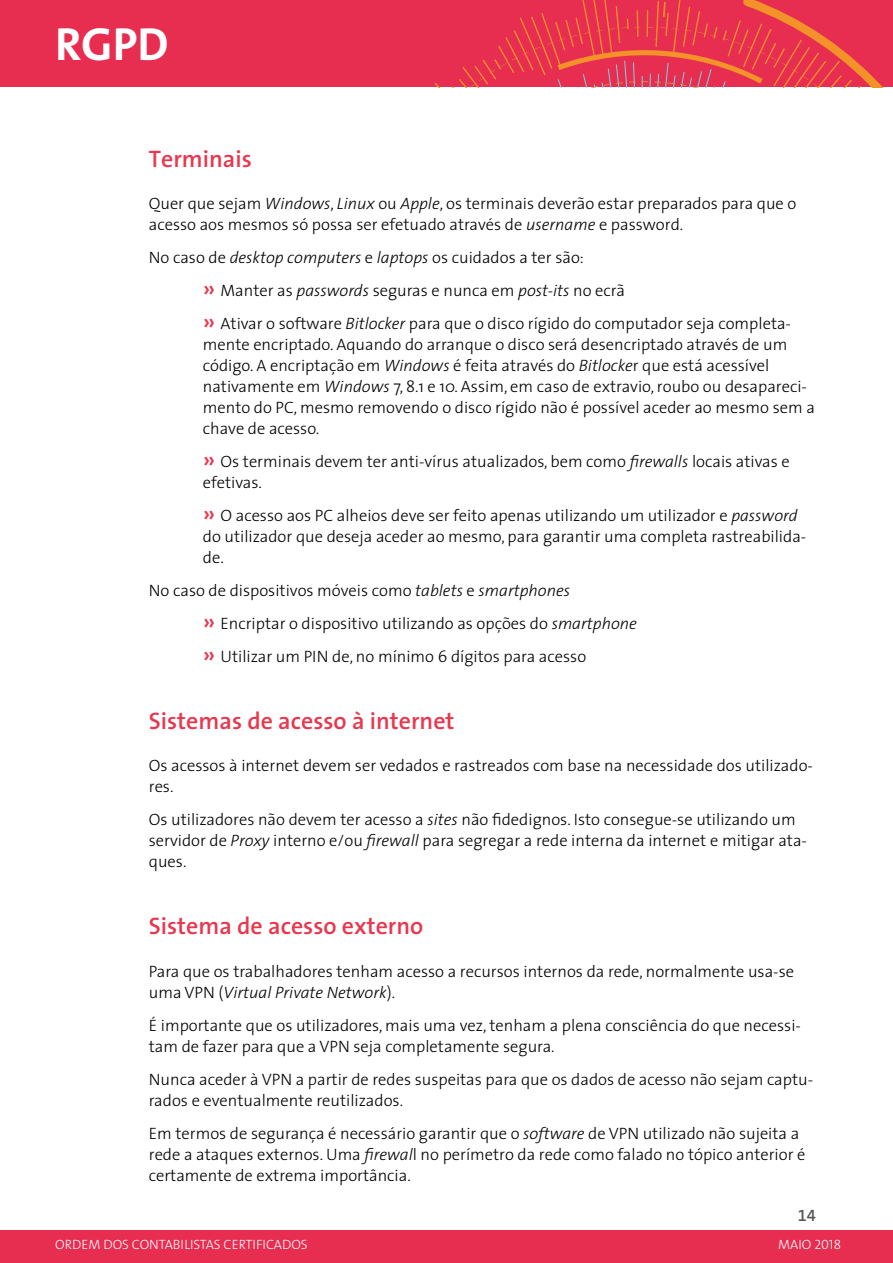
<style>
.page{position:relative;width:893px;height:1263px;background:#fff}
.page>*{position:absolute;margin:0;border:0;box-sizing:border-box;transform-origin:0 0}
.t1{font:700 46.65px "The Mix";color:#fff}
.t2{font:600 24px "The Sans";color:#e8374e}
.t3{font:300 16.5px/21px "The Sans";color:#000}
.t4{font:16.5px "The Sans Semi Bold Expert";color:#575756}
.t5{font:300 13.5px "The Mix";color:#fff}
.t6{font:13.5px "The Mix Light Caps";color:#fff}
.s1{font-style:italic}
.s2{font-weight:600;font-size:24px;color:#e8374e}
</style>
<div class="page">
<div style="left:0;top:0;width:893px;height:87px;background:#e72d50"></div>
<div style="left:0;top:1230px;width:893px;height:33px;background:#e72d50"></div>
<svg style="left:435px;top:0;width:448px;height:87px"></svg>
<h1 class="t1" style="left:55px;top:5px;width:115px">RGPD</h1>
<h2 class="t2" style="left:149px;top:139px;width:105px">Terminais</h2>
<p class="t3" style="left:149px;top:192px;width:649px">Quer que sejam <span class="s1">Windows</span>, <span class="s1">Linux</span> ou <span class="s1">Apple</span>, os terminais deverão estar preparados para que o acesso aos mesmos só possa ser efetuado através de <span class="s1">username</span> e password.</p>
<p class="t3" style="left:203px;top:240px;width:590px;line-height:33px;text-indent:-54px">No caso de <span class="s1">desktop computers</span> e <span class="s1">laptops</span> os cuidados a ter são:<br><span class="s2">»</span> Manter as <span class="s1">passwords</span> seguras e nunca em <span class="s1">post-its</span> no ecrã<br><span class="s2">»</span> Ativar o software <span class="s1">Bitlocker</span> para que o disco rígido do computador seja completa-</p>
<p class="t3" style="left:203px;top:333px;width:614px">mente encriptado. Aquando do arranque o disco será desencriptado através de um código. A encriptação em <span class="s1">Windows</span> é feita através do <span class="s1">Bitlocke</span>r que está acessível nativamente em <span class="s1">Windows</span> 7, 8.1 e 10. Assim, em caso de extravio, roubo ou desapareci&shy;mento do PC, mesmo removendo o disco rígido não é possível aceder ao mesmo sem a chave de acesso.</p>
<p class="t3" style="left:203px;top:450px;width:588px"><span class="s2">»</span> Os terminais devem ter anti-vírus atualizados, bem como <span class="s1">firewalls</span> locais ativas e efetivas.</p>
<p class="t3" style="left:203px;top:504px;width:605px"><span class="s2">»</span> O acesso aos PC alheios deve ser feito apenas utilizando um utilizador e <span class="s1">password </span>do utilizador que deseja aceder ao mesmo, para garantir uma completa rastreabilida&shy;de.</p>
<p class="t3" style="left:203px;top:573px;width:436px;line-height:33px;text-indent:-54px">No caso de dispositivos móveis como <span class="s1">tablets</span> e <span class="s1">smartphones<br></span><span class="s2">»</span> Encriptar o dispositivo utilizando as opções do <span class="s1">smartphone </span><span class="s2">»</span> Utilizar um PIN de, no mínimo 6 dígitos para acesso</p>
<h2 class="t2" style="left:149px;top:701px;width:307px">Sistemas de acesso à internet</h2>
<p class="t3" style="left:149px;top:755px;width:666px">Os acessos à internet devem ser vedados e rastreados com base na necessidade dos utilizado&shy;res.</p>
<p class="t3" style="left:149px;top:809px;width:660px">Os utilizadores não devem ter acesso a <span class="s1">sites</span> não fidedignos. Isto consegue-se utilizando um servidor de <span class="s1">Proxy</span> interno e/ou <span class="s1">firewall</span> para segregar a rede interna da internet e mitigar ata&shy;ques.</p>
<h2 class="t2" style="left:149px;top:906px;width:276px">Sistema de acesso externo</h2>
<p class="t3" style="left:149px;top:960px;width:647px">Para que os trabalhadores tenham acesso a recursos internos da rede, normalmente usa-se uma VPN (<span class="s1">Virtual Private Network</span>).</p>
<p class="t3" style="left:149px;top:1014px;width:654px">É importante que os utilizadores, mais uma vez, tenham a plena consciência do que necessi&shy;tam de fazer para que a VPN seja completamente segura.</p>
<p class="t3" style="left:149px;top:1068px;width:666px">Nunca aceder à VPN a partir de redes suspeitas para que os dados de acesso não sejam captu&shy;rados e eventualmente reutilizados.</p>
<p class="t3" style="left:149px;top:1122px;width:658px">Em termos de segurança é necessário garantir que o <span class="s1">software</span> de VPN utilizado não sujeita a rede a ataques externos. Uma <span class="s1">firewal</span>l no perímetro da rede como falado no tópico anterior é certamente de extrema importância.</p>
<p class="t4" style="left:798px;top:1202px;width:20px">14</p>
<p class="t5" style="left:55px;top:1234px;width:254px">ORDEM DOS CONTABILISTAS CERTIFICADOS</p>
<p class="t6" style="left:778px;top:1234px;width:64px">MAIO 2018</p>
</div>
